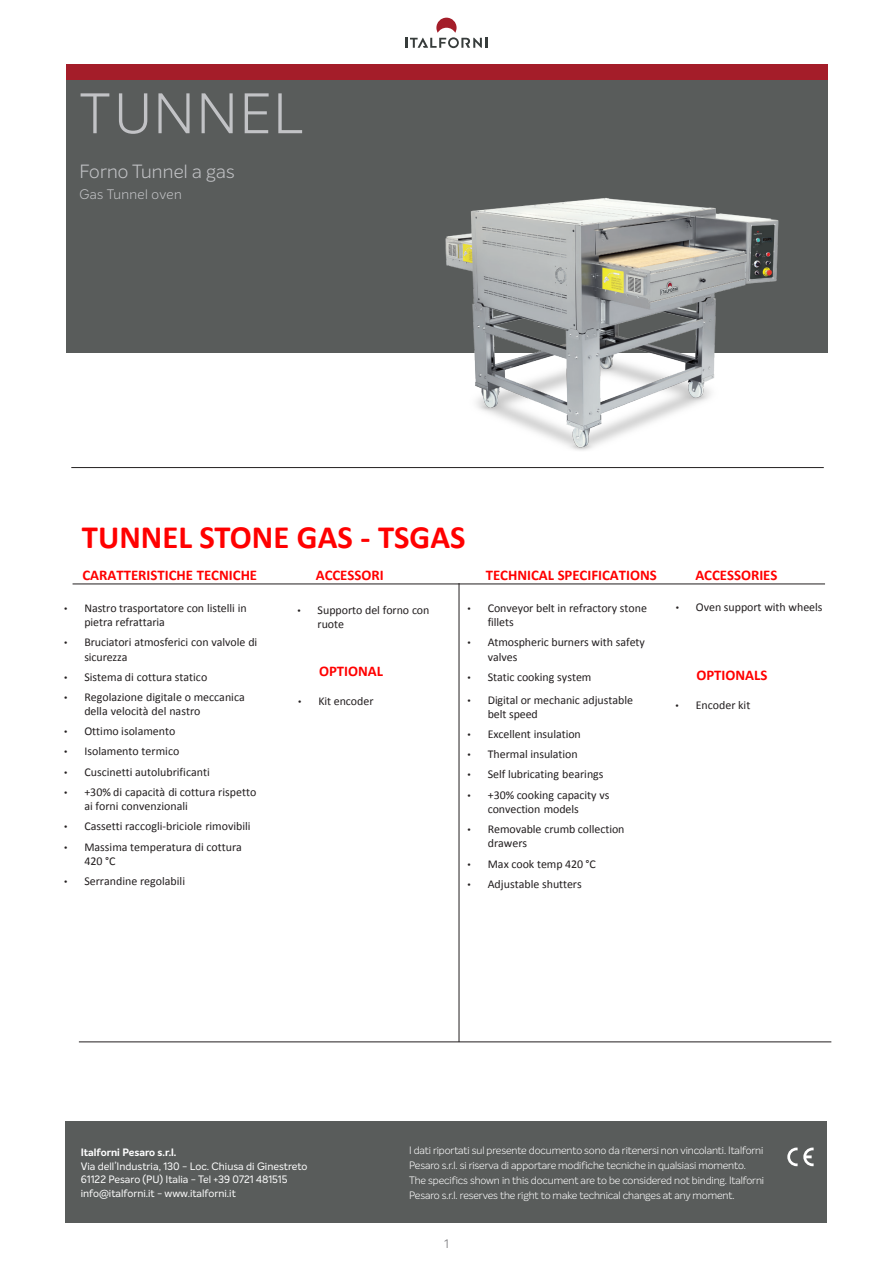
<style>
.page{position:relative;width:893px;height:1263px;background:#fff}
.page>*{position:absolute;margin:0;border:0;box-sizing:border-box;transform-origin:0 0}
.t1{font:300 55.8px "Intelo Alt";letter-spacing:.03em;color:#c2c3c6}
.t2{font:700 32.55px "Calibri";color:#f00}
.t3{font:300 18.75px "Intelo Alt";letter-spacing:.01em;color:#c2c3c6}
.t4{font:700 14.85px "Calibri";color:#f00}
.t5{font:300 13.5px "Intelo Alt";letter-spacing:.03em;color:#c2c3c6}
.t6{font:12px/14.2px "Calibri";color:#231f20}
.t7{font:300 12px "Intelo Alt";color:#69696c}
.t8{font:300 10.5px "Intelo Alt";letter-spacing:-.01em;color:#fff}
.t9{font:10.5px "Intelo Alt";color:#fff}
.t10{font:700 10.5px "Intelo Alt";color:#fff}
.s1{font-family:"Arial";font-size:9.45px}
</style>
<div class="page">
<hr style="left:73px;top:584px;width:752px;height:1px;background:#231f20">
<hr style="left:459px;top:583px;width:1px;height:459px;background:#231f20">
<hr style="left:79px;top:1042px;width:752px;height:1px;background:#231f20">
<hr style="left:71px;top:467px;width:753px;height:1px;background:#231f20">
<div style="left:66px;top:1121px;width:761px;height:102px;background:#595c5b"></div>
<svg style="left:787px;top:1147px;width:27px;height:19px"></svg>
<div style="left:66px;top:64px;width:761px;height:17px;background:#a41d29"></div>
<div style="left:66px;top:81px;width:761px;height:272px;background:#595c5b"></div>
<svg style="left:405px;top:18px;width:83px;height:30px"></svg>
<img style="left:445px;top:198px;width:334px;height:253px">
<p class="t1" style="left:79px;top:79px;width:225px">TUNNEL</p>
<p class="t3" style="left:79px;top:160px;width:157px">Forno Tunnel a gas</p>
<p class="t5" style="left:79px;top:186px;width:104px">Gas Tunnel oven</p>
<p class="t2" style="left:82px;top:516px;width:385px">TUNNEL STONE GAS - TSGAS</p>
<p class="t4" style="left:82px;top:566px;width:176px">CARATTERISTICHE TECNICHE</p>
<p class="t4" style="left:316px;top:565px;width:69px">ACCESSORI</p>
<p class="t4" style="left:486px;top:565px;width:172px">TECHNICAL SPECIFICATIONS</p>
<p class="t4" style="left:695px;top:565px;width:84px">ACCESSORIES</p>
<p class="t6" style="left:84px;top:601px;width:164px;text-indent:-20px"><span class="s1">•</span> Nastro trasportatore con listelli in pietra refrattaria</p>
<p class="t6" style="left:84px;top:635px;width:174px;text-indent:-20px"><span class="s1">•</span> Bruciatori atmosferici con valvole di sicurezza</p>
<p class="t6" style="left:64px;top:670px;width:145px"><span class="s1">•</span> Sistema di cottura statico</p>
<p class="t6" style="left:84px;top:690px;width:162px;text-indent:-20px"><span class="s1">•</span> Regolazione digitale o meccanica della velocità del nastro</p>
<p class="t6" style="left:64px;top:724px;width:113px"><span class="s1">•</span> Ottimo isolamento</p>
<p class="t6" style="left:64px;top:744px;width:117px"><span class="s1">•</span> Isolamento termico</p>
<p class="t6" style="left:64px;top:765px;width:147px"><span class="s1">•</span> Cuscinetti autolubrificanti</p>
<p class="t6" style="left:84px;top:785px;width:173px;text-indent:-20px"><span class="s1">•</span> +30% di capacità di cottura rispetto ai forni convenzionali</p>
<p class="t6" style="left:64px;top:819px;width:188px"><span class="s1">•</span> Cassetti raccogli-briciole rimovibili</p>
<p class="t6" style="left:84px;top:839px;width:159px;text-indent:-20px"><span class="s1">•</span> Massima temperatura di cottura<br>420 °C</p>
<p class="t6" style="left:64px;top:874px;width:122px"><span class="s1">•</span> Serrandine regolabili</p>
<p class="t6" style="left:318px;top:602px;width:113px;text-indent:-20px"><span class="s1">•</span> Supporto del forno con ruote</p>
<p class="t4" style="left:319px;top:662px;width:65px">OPTIONAL</p>
<p class="t6" style="left:298px;top:694px;width:77px"><span class="s1">•</span> Kit encoder</p>
<p class="t6" style="left:488px;top:601px;width:161px;text-indent:-20px"><span class="s1">•</span> Conveyor belt in refractory stone fillets</p>
<p class="t6" style="left:488px;top:635px;width:159px;text-indent:-20px"><span class="s1">•</span> Atmospheric burners with safety valves</p>
<p class="t6" style="left:468px;top:670px;width:125px"><span class="s1">•</span> Static cooking system</p>
<p class="t6" style="left:488px;top:692px;width:147px;text-indent:-20px"><span class="s1">•</span> Digital or mechanic adjustable belt speed</p>
<p class="t6" style="left:468px;top:727px;width:115px"><span class="s1">•</span> Excellent insulation</p>
<p class="t6" style="left:468px;top:747px;width:112px"><span class="s1">•</span> Thermal insulation</p>
<p class="t6" style="left:468px;top:767px;width:137px"><span class="s1">•</span> Self lubricating bearings</p>
<p class="t6" style="left:488px;top:787px;width:123px;text-indent:-20px"><span class="s1">•</span> +30% cooking capacity vs convection models</p>
<p class="t6" style="left:488px;top:822px;width:138px;text-indent:-20px"><span class="s1">•</span> Removable crumb collection drawers</p>
<p class="t6" style="left:468px;top:856px;width:130px"><span class="s1">•</span> Max cook temp 420 °C</p>
<p class="t6" style="left:468px;top:877px;width:116px"><span class="s1">•</span> Adjustable shutters</p>
<p class="t6" style="left:676px;top:600px;width:148px"><span class="s1">•</span> Oven support with wheels</p>
<p class="t4" style="left:696px;top:665px;width:72px">OPTIONALS</p>
<p class="t6" style="left:676px;top:698px;width:76px"><span class="s1">•</span> Encoder kit</p>
<p class="t10" style="left:81px;top:1146px;width:97px">Italforni Pesaro s.r.l.</p>
<p class="t9" style="left:81px;top:1159px;width:228px">Via dell’Industria, 130 - Loc. Chiusa di Ginestreto</p>
<p class="t9" style="left:81px;top:1173px;width:208px">61122 Pesaro (PU) Italia - Tel +39 0721 481515</p>
<p class="t9" style="left:81px;top:1186px;width:157px">info@italforni.it - www.italforni.it</p>
<p class="t8" style="left:409px;top:1144px;width:356px">I dati riportati sul presente documento sono da ritenersi non vincolanti. Italforni</p>
<p class="t8" style="left:409px;top:1159px;width:338px">Pesaro s.r.l. si riserva di apportare modifiche tecniche in qualsiasi momento.</p>
<p class="t8" style="left:409px;top:1174px;width:357px">The specifics shown in this document are to be considered not binding. Italforni</p>
<p class="t8" style="left:409px;top:1189px;width:327px">Pesaro s.r.l. reserves the right to make technical changes at any moment.</p>
<p class="t7" style="left:444px;top:1236px;width:6px">1</p>
</div>
